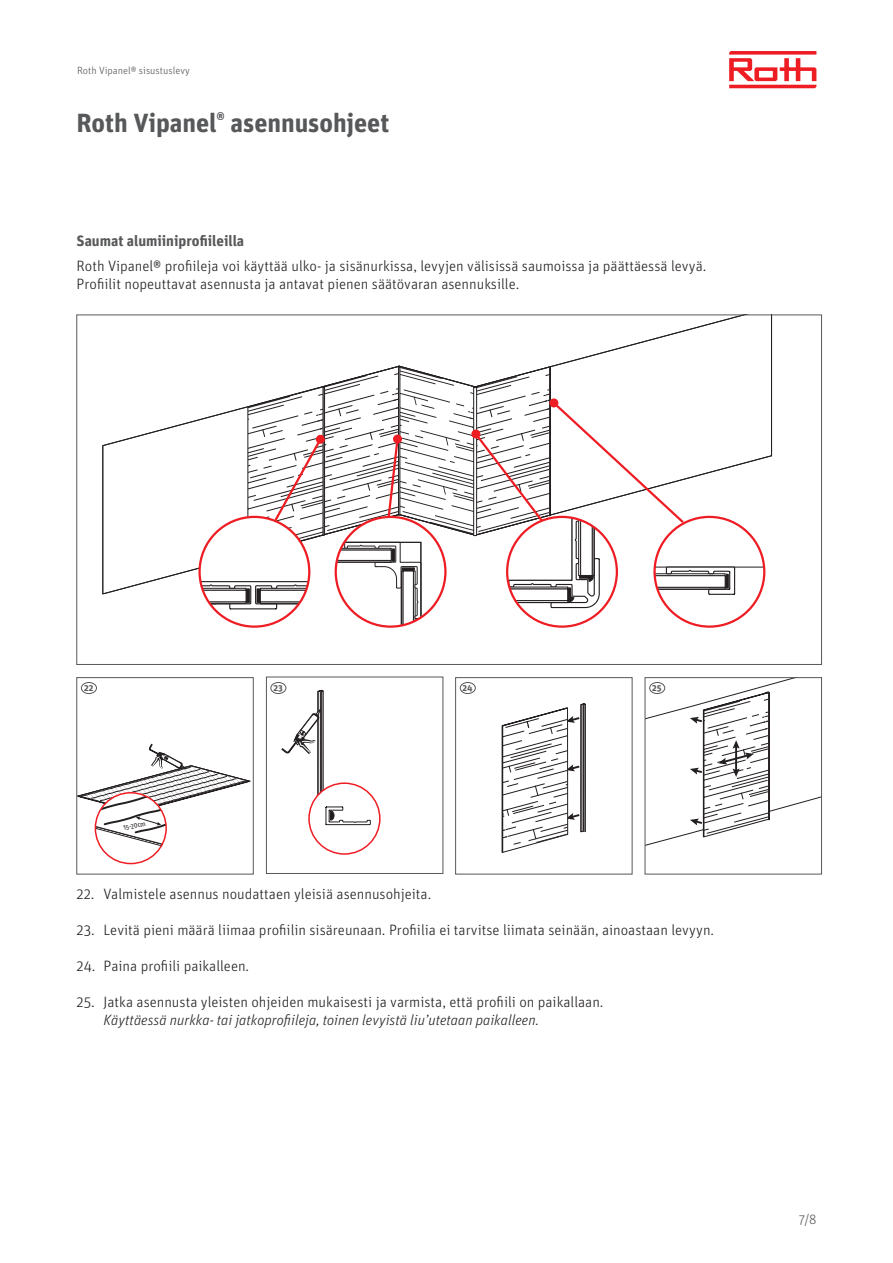
<style>
.page{position:relative;width:893px;height:1263px;background:#fff}
.page>*{position:absolute;margin:0;border:0;box-sizing:border-box;transform-origin:0 0}
.t1{font:700 26.25px "Unit OT";letter-spacing:-.005em;color:#57585a}
.t2{font:300 15px "Unit OT";color:#231f20}
.t3{font:italic 300 15px "Unit OT";color:#231f20}
.t4{font:700 15px "Unit OT";color:#57585a}
.t5{font:300 13.5px "Unit OT";color:#57585a}
.t6{font:300 10.5px "Unit OT";color:#57585a}
.t7{font:700 9px "Unit OT";color:#57585a}
.t8{font:6.9px "Fira Sans Condensed";color:#231f20}
</style>
<div class="page">
<svg style="left:729px;top:51px;width:87px;height:37px"></svg>
<svg style="left:103px;top:317px;width:669px;height:277px"></svg>
<div style="left:266px;top:677px;width:177px;height:197px;border:1px solid #57585a"></div>
<hr style="left:585px;top:704px;width:1px;height:127px;background:#231f20">
<svg style="left:502px;top:703px;width:83px;height:150px"></svg>
<div style="left:455px;top:677px;width:177px;height:197px;border:1px solid #57585a"></div>
<svg style="left:647px;top:679px;width:173px;height:167px"></svg>
<div style="left:768px;top:692px;width:2px;height:128px;border:1px solid #231f20"></div>
<div style="left:645px;top:677px;width:177px;height:197px;border:1px solid #57585a"></div>
<div style="left:81px;top:682px;width:16px;height:12px;border:1px solid #57585a;border-radius:50%"></div>
<div style="left:271px;top:682px;width:15px;height:12px;border:1px solid #57585a;border-radius:50%"></div>
<div style="left:460px;top:682px;width:16px;height:12px;border:1px solid #57585a;border-radius:50%"></div>
<div style="left:649px;top:682px;width:16px;height:12px;border:1px solid #57585a;border-radius:50%"></div>
<div style="left:655px;top:517px;width:109px;height:110px;background:#fff;border-radius:50%"></div>
<hr style="left:655px;top:567px;width:109px;height:1px;background:#231f20">
<svg style="left:200px;top:365px;width:536px;height:262px"></svg>
<div style="left:316px;top:435px;width:9px;height:9px;background:#ee1d23;border-radius:50%"></div>
<svg style="left:78px;top:744px;width:172px;height:110px"></svg>
<div style="left:95px;top:792px;width:72px;height:72px;border:2px solid #ee1d23;border-radius:50%"></div>
<svg style="left:281px;top:690px;width:90px;height:151px"></svg>
<div style="left:308px;top:782px;width:73px;height:73px;border:2px solid #ee1d23;border-radius:50%"></div>
<p class="t6" style="left:77px;top:64px;width:114px">Roth Vipanel® sisustuslevy</p>
<p class="t1" style="left:77px;top:106px;width:314px">Roth Vipanel<sup>®</sup> asennusohjeet</p>
<p class="t4" style="left:77px;top:231px;width:169px">Saumat alumiiniprofiileilla</p>
<p class="t2" style="left:77px;top:257px;width:631px">Roth Vipanel® profiileja voi käyttää ulko- ja sisänurkissa, levyjen välisissä saumoissa ja päättäessä levyä.</p>
<p class="t2" style="left:77px;top:275px;width:444px">Profiilit nopeuttavat asennusta ja antavat pienen säätövaran asennuksille.</p>
<p class="t7" style="left:84px;top:682px;width:11px">22</p>
<p class="t7" style="left:273px;top:682px;width:11px">23</p>
<p class="t7" style="left:462px;top:682px;width:12px">24</p>
<p class="t7" style="left:652px;top:682px;width:11px">25</p>
<p class="t8" style="left:122px;top:823px;width:24px;rotate:-13deg">15-20cm</p>
<p class="t2" style="left:77px;top:885px;width:356px">22. Valmistele asennus noudattaen yleisiä asennusohjeita.</p>
<p class="t2" style="left:77px;top:921px;width:639px">23. Levitä pieni määrä liimaa profiilin sisäreunaan. Profiilia ei tarvitse liimata seinään, ainoastaan levyyn.</p>
<p class="t2" style="left:77px;top:957px;width:174px">24. Paina profiili paikalleen.</p>
<p class="t2" style="left:77px;top:993px;width:528px">25. Jatka asennusta yleisten ohjeiden mukaisesti ja varmista, että profiili on paikallaan.</p>
<p class="t3" style="left:104px;top:1011px;width:437px">Käyttäessä nurkka- tai jatkoprofiileja, toinen levyistä liu’utetaan paikalleen.</p>
<p class="t5" style="left:799px;top:1211px;width:19px">7/8</p>
</div>
